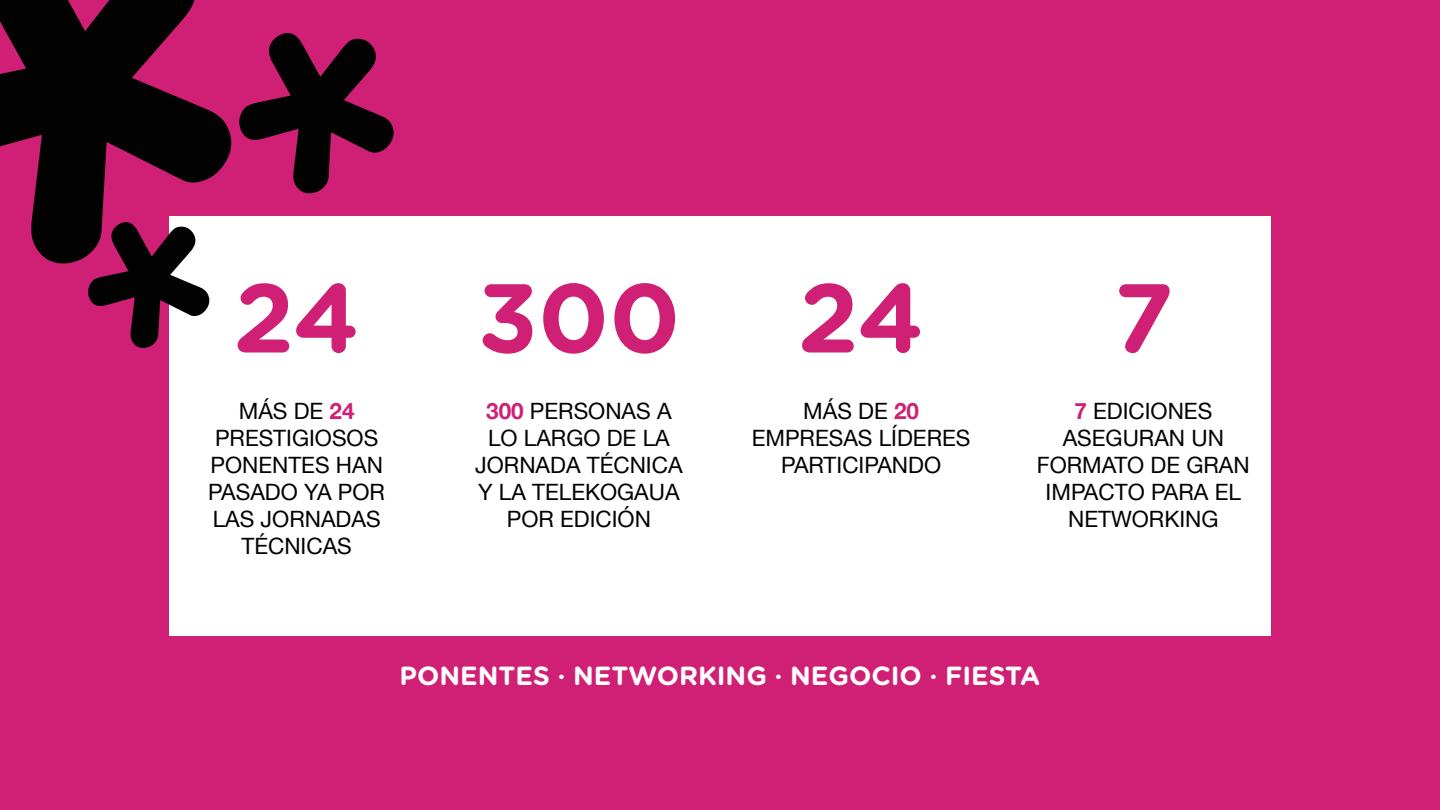
<style>
.page{position:relative;width:1440px;height:810px;background:#d02075}
.page>*{position:absolute;margin:0;border:0;box-sizing:border-box;transform-origin:0 0}
.t1{font:700 97.5px "Gotham Rounded";letter-spacing:-.005em;color:#d02075}
.t2{font:700 26.25px "Gotham Rounded";color:#fff}
.t3{font:22.5px/27px "Helvetica Neue";color:#020203;text-align:center}
.s1{font-weight:700;color:#d02075}
</style>
<div class="page">
<div style="left:169px;top:216px;width:1102px;height:420px;background:#fff"></div>
<svg style="left:0;top:0;width:232px;height:264px;fill:#020203"></svg>
<svg style="left:239px;top:33px;width:155px;height:161px"></svg>
<svg style="left:85px;top:220px;width:128px;height:128px"></svg>
<p class="t1" style="left:233px;top:247px;width:128px">24</p>
<p class="t1" style="left:477px;top:247px;width:204px">300</p>
<p class="t1" style="left:798px;top:247px;width:128px">24</p>
<p class="t1" style="left:1113px;top:247px;width:62px">7</p>
<p class="t3" style="left:208px;top:398px;width:178px">MÁS DE <span class="s1">24<br></span>PRESTIGIOSOS<br>PONENTES HAN<br>PASADO YA POR<br>LAS JORNADAS<br>TÉCNICAS</p>
<p class="t3" style="left:752px;top:398px;width:220px">MÁS DE <span class="s1">20<br></span>EMPRESAS LÍDERES<br>PARTICIPANDO</p>
<p class="t3" style="left:1037px;top:398px;width:214px"><span class="s1">7</span> EDICIONES<br>ASEGURAN UN<br>FORMATO DE GRAN<br>IMPACTO PARA EL<br>NETWORKING</p>
<p class="t3" style="left:475px;top:398px;width:209px"><span class="s1">300</span> PERSONAS A<br>LO LARGO DE LA<br>JORNADA TÉCNICA<br>Y LA TELEKOGAUA<br>POR EDICIÓN</p>
<p class="t2" style="left:400px;top:657px;width:642px">PONENTES · NETWORKING · NEGOCIO · FIESTA</p>
</div>
